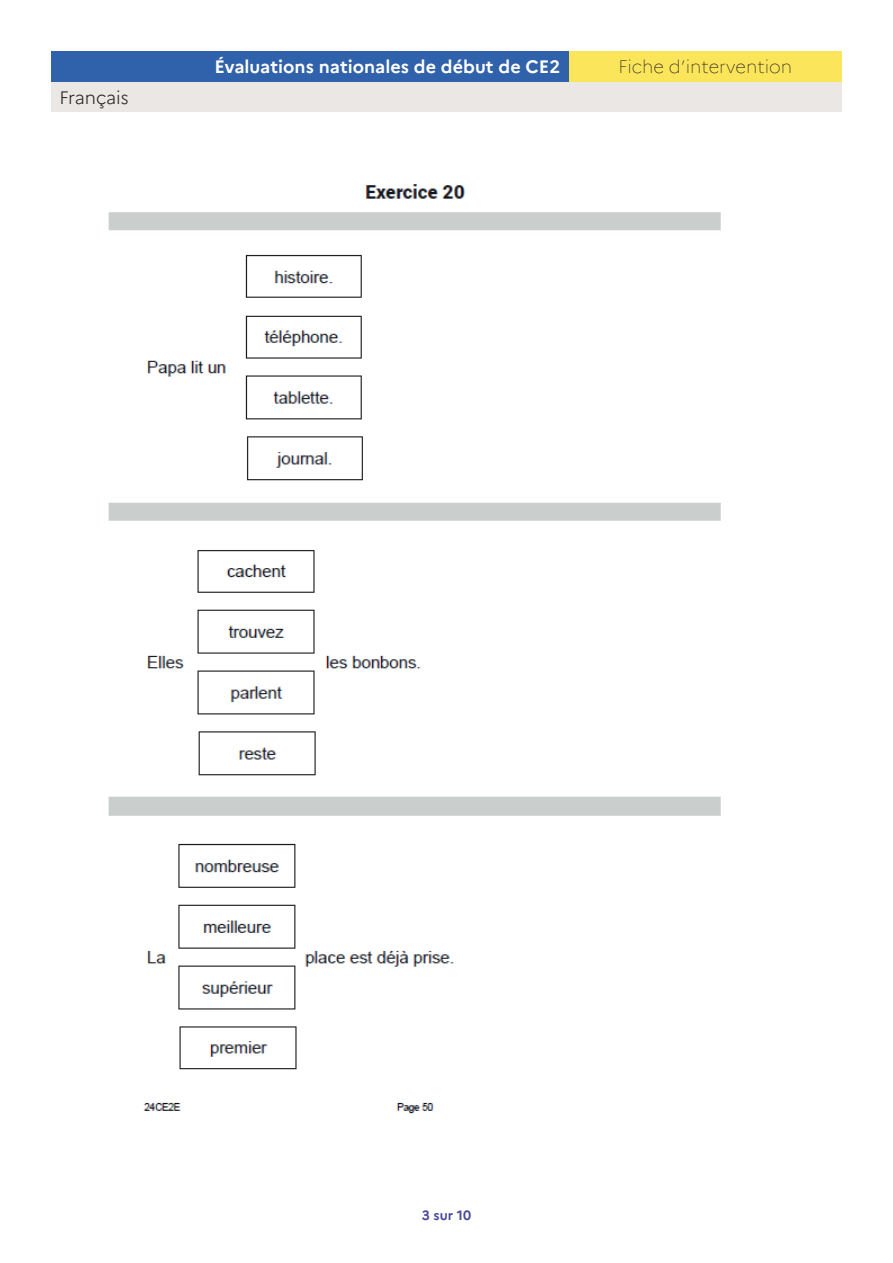
<style>
.page{position:relative;width:893px;height:1263px;background:#fff}
.page>*{position:absolute;margin:0;border:0;box-sizing:border-box;transform-origin:0 0}
.t1{font:700 18px "Marianne";color:#fff}
.t2{font:100 18px "Marianne";color:#231f20}
.t3{font:300 18px "Marianne";color:#231f20}
.t4{font:700 13.5px "Marianne";color:#4a489e}
</style>
<div class="page">
<div style="left:51px;top:82px;width:791px;height:30px;background:#eae7e5"></div>
<div style="left:569px;top:51px;width:273px;height:31px;background:#fbe55b"></div>
<div style="left:51px;top:51px;width:518px;height:31px;background:#3061ab"></div>
<img style="left:108px;top:184px;width:613px;height:930px">
<p class="t3" style="left:60px;top:86px;width:71px">Français</p>
<p class="t1" style="left:215px;top:56px;width:347px">Évaluations nationales de début de CE2</p>
<p class="t2" style="left:618px;top:56px;width:175px">Fiche d’intervention</p>
<p class="t4" style="left:422px;top:1207px;width:51px">3 sur 10</p>
</div>
